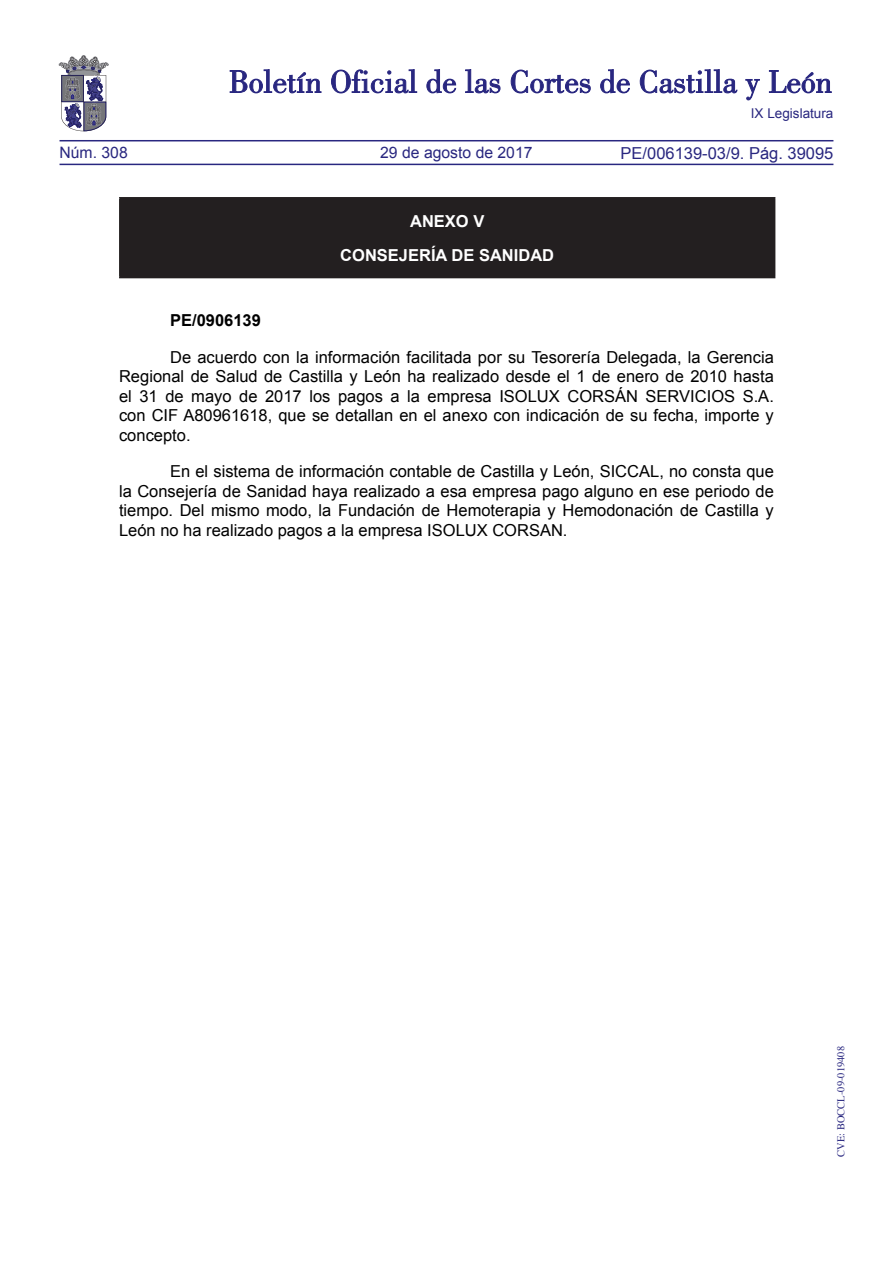
<style>
.page{position:relative;width:893px;height:1263px;background:#fff}
.page>*{position:absolute;margin:0;border:0;box-sizing:border-box;transform-origin:0 0}
.t1{font:16.5px/19.5px "Arial";color:#000;text-align:justify}
.t2{font:700 16.5px/33.8px "Arial";color:#fff;text-align:center}
.t3{font:16.5px "Arial";color:#292780}
.t4{font:700 16.5px "Arial";color:#000}
.t5{font:15.75px "Arial";color:#292780}
.t6{font:13.5px "Arial";color:#292780}
.t7{font:10.5px "Times";color:#292780}
</style>
<div class="page">
<hr style="left:60px;top:164px;width:773px;height:1px;background:#292780">
<hr style="left:60px;top:140px;width:773px;height:1px;background:#292780">
<svg style="left:230px;top:69px;width:91px;height:24px"></svg>
<svg style="left:331px;top:69px;width:86px;height:24px"></svg>
<svg style="left:426px;top:69px;width:30px;height:24px"></svg>
<svg style="left:465px;top:69px;width:35px;height:24px"></svg>
<svg style="left:511px;top:70px;width:80px;height:23px"></svg>
<svg style="left:600px;top:69px;width:30px;height:24px"></svg>
<svg style="left:640px;top:69px;width:97px;height:24px"></svg>
<svg style="left:745px;top:79px;width:15px;height:21px"></svg>
<svg style="left:769px;top:70px;width:62px;height:23px"></svg>
<svg style="left:59px;top:55px;width:49px;height:76px"></svg>
<div style="left:120px;top:198px;width:655px;height:80px;background:#231f20"></div>
<hr style="left:119px;top:197px;width:656px;height:2px;background:#231f20">
<hr style="left:119px;top:199px;width:2px;height:78px;background:#231f20">
<hr style="left:119px;top:277px;width:656px;height:1px;background:#231f20">
<p class="t5" style="left:60px;top:142px;width:70px">Núm. 308</p>
<p class="t5" style="left:380px;top:142px;width:154px">29 de agosto de 2017</p>
<p class="t2" style="left:340px;top:205px;width:215px">ANEXO V<br>CONSEJERÍA DE SANIDAD</p>
<p class="t6" style="left:751px;top:105px;width:84px">IX Legislatura</p>
<p class="t3" style="left:621px;top:142px;width:214px">PE/006139-03/9. Pág. 39095</p>
<p class="t4" style="left:170px;top:309px;width:92px">PE/0906139</p>
<p class="t1" style="left:119px;top:347px;width:656px;text-indent:51px">De acuerdo con la información facilitada por su Tesorería Delegada, la Gerencia Regional de Salud de Castilla y León ha realizado desde el 1 de enero de 2010 hasta el 31 de mayo de 2017 los pagos a la empresa ISOLUX CORSÁN SERVICIOS S.A. con CIF A80961618, que se detallan en el anexo con indicación de su fecha, importe y concepto.</p>
<p class="t1" style="left:119px;top:462px;width:656px;text-indent:51px">En el sistema de información contable de Castilla y León, SICCAL, no consta que la Consejería de Sanidad haya realizado a esa empresa pago alguno en ese periodo de tiempo. Del mismo modo, la Fundación de Hemoterapia y Hemodonación de Castilla y León no ha realizado pagos a la empresa ISOLUX CORSAN.</p>
<p class="t7" style="left:831px;top:1157px;width:112px;rotate:-90deg">CVE: BOCCL-09-019408</p>
</div>
